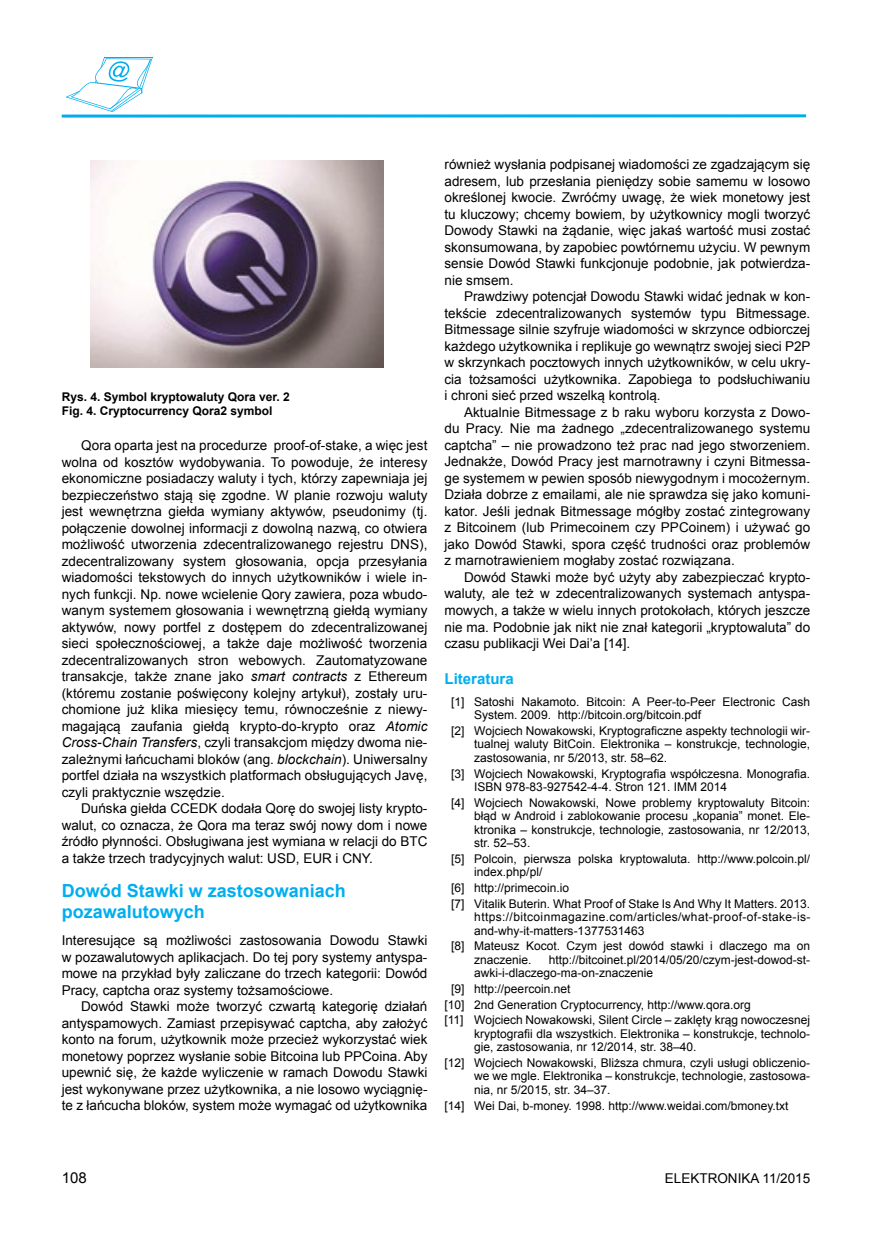
<style>
.page{position:relative;width:872px;height:1234px;background:#fff}
.page>*{position:absolute;margin:0;border:0;box-sizing:border-box;transform-origin:0 0}
.t1{font:700 18px/21px "Arial";color:#00aeef}
.t2{font:700 15px "Arial";color:#00aeef}
.t3{font:15px "Arial";color:#000}
.t4{font:13.5px/16.5px "Arial";color:#000;text-align:justify}
.t5{font:12px/13.5px "Arial";color:#000}
.t6{font:12px/13.5px "Arial";letter-spacing:.03em;color:#000}
.t7{font:700 12px/13.5px "Arial";color:#000}
.s1{font-style:italic}
</style>
<div class="page">
<svg style="left:66px;top:57px;width:87px;height:55px"></svg>
<hr style="left:62px;top:114px;width:744px;height:3px;background:#00aeef">
<img style="left:90px;top:161px;width:293px;height:206px">
<p class="t7" style="left:62px;top:390px;width:230px">Rys. 4. Symbol kryptowaluty Qora ver. 2<br>Fig. 4. Cryptocurrency Qora2 symbol</p>
<p class="t4" style="left:62px;top:437px;width:367px;text-indent:20px">Qora oparta jest na procedurze proof-of-stake, a więc jest wolna od kosztów wydobywania. To powoduje, że interesy ekonomiczne posiadaczy waluty i tych, którzy zapewniaja jej bezpieczeństwo stają się zgodne. W planie rozwoju waluty jest wewnętrzna giełda wymiany aktywów, pseudonimy (tj. połączenie dowolnej informacji z dowolną nazwą, co otwiera możliwość utworzenia zdecentralizowanego rejestru DNS), zdecentralizowany system głosowania, opcja przesyłania wiadomości tekstowych do innych użytkowników i wiele in&shy;nych funkcji. Np. nowe wcielenie Qory zawiera, poza wbudo&shy;wanym systemem głosowania i wewnętrzną giełdą wymiany aktywów, nowy portfel z dostępem do zdecentralizowanej sieci społecznościowej, a także daje możliwość tworzenia zdecentralizowanych stron webowych. Zautomatyzowane transakcje, także znane jako <span class="s1">smart contracts</span> z Ethereum (któremu zostanie poświęcony kolejny artykuł), zostały uru&shy;chomione już klika miesięcy temu, równocześnie z niewy&shy;magającą zaufania giełdą krypto-do-krypto oraz <span class="s1">Atomic Cross-Chain Transfers</span>, czyli transakcjom między dwoma nie&shy;zależnymi łańcuchami bloków (ang. <span class="s1">blockchain</span>). Uniwersalny portfel działa na wszystkich platformach obsługujących Javę, czyli praktycznie wszędzie.</p>
<p class="t4" style="left:62px;top:800px;width:367px;text-indent:19px">Duńska giełda CCEDK dodała Qorę do swojej listy krypto&shy;walut, co oznacza, że Qora ma teraz swój nowy dom i nowe źródło płynności. Obsługiwana jest wymiana w relacji do BTC a także trzech tradycyjnych walut: USD, EUR i CNY.</p>
<h1 class="t1" style="left:62px;top:880px;width:286px">Dowód Stawki w zastosowaniach pozawalutowych</h1>
<p class="t4" style="left:62px;top:932px;width:367px">Interesujące są możliwości zastosowania Dowodu Stawki w pozawalutowych aplikacjach. Do tej pory systemy antyspa&shy;mowe na przykład były zaliczane do trzech kategorii: Dowód Pracy, captcha oraz systemy tożsamościowe.</p>
<p class="t4" style="left:62px;top:998px;width:367px;text-indent:19px">Dowód Stawki może tworzyć czwartą kategorię działań antyspamowych. Zamiast przepisywać captcha, aby założyć konto na forum, użytkownik może przecież wykorzystać wiek monetowy poprzez wysłanie sobie Bitcoina lub PPCoina. Aby upewnić się, że każde wyliczenie w ramach Dowodu Stawki jest wykonywane przez użytkownika, a nie losowo wyciągnię&shy;te z łańcucha bloków, system może wymagać od użytkownika</p>
<p class="t4" style="left:444px;top:156px;width:367px">również wysłania podpisanej wiadomości ze zgadzającym się adresem, lub przesłania pieniędzy sobie samemu w losowo określonej kwocie. Zwróćmy uwagę, że wiek monetowy jest tu kluczowy; chcemy bowiem, by użytkownicy mogli tworzyć Dowody Stawki na żądanie, więc jakaś wartość musi zostać skonsumowana, by zapobiec powtórnemu użyciu. W pewnym sensie Dowód Stawki funkcjonuje podobnie, jak potwierdza&shy;nie smsem.</p>
<p class="t4" style="left:444px;top:288px;width:367px;text-indent:19px">Prawdziwy potencjał Dowodu Stawki widać jednak w kon&shy;tekście zdecentralizowanych systemów typu Bitmessage.<br>Bitmessage silnie szyfruje wiadomości w skrzynce odbiorczej każdego użytkownika i replikuje go wewnątrz swojej sieci P2P w skrzynkach pocztowych innych użytkowników, w celu ukry&shy;cia tożsamości użytkownika. Zapobiega to podsłuchiwaniu i chroni sieć przed wszelką kontrolą.</p>
<p class="t4" style="left:444px;top:404px;width:367px;text-indent:20px">Aktualnie Bitmessage z b raku wyboru korzysta z Dowo&shy;du Pracy. Nie ma żadnego „zdecentralizowanego systemu captcha” – nie prowadzono też prac nad jego stworzeniem.<br>Jednakże, Dowód Pracy jest marnotrawny i czyni Bitmessa&shy;ge systemem w pewien sposób niewygodnym i mocożernym.<br>Działa dobrze z emailami, ale nie sprawdza się jako komuni&shy;kator. Jeśli jednak Bitmessage mógłby zostać zintegrowany z Bitcoinem (lub Primecoinem czy PPCoinem) i używać go jako Dowód Stawki, spora część trudności oraz problemów z marnotrawieniem mogłaby zostać rozwiązana.</p>
<p class="t4" style="left:444px;top:569px;width:367px;text-indent:19px">Dowód Stawki może być użyty aby zabezpieczać krypto&shy;waluty, ale też w zdecentralizowanych systemach antyspa&shy;mowych, a także w wielu innych protokołach, których jeszcze nie ma. Podobnie jak nikt nie znał kategorii „kryptowaluta” do czasu publikacji Wei Dai’a [14].</p>
<p class="t2" style="left:444px;top:668px;width:71px">Literatura</p>
<p class="t5" style="left:474px;top:694px;width:337px;text-indent:-23px">[1] Satoshi Nakamoto. Bitcoin: A Peer-to-Peer Electronic Cash<br>System. 2009. http://bitcoin.org/bitcoin.pdf</p>
<p class="t5" style="left:474px;top:724px;width:337px;text-align:justify;text-indent:-23px">[2] Wojciech Nowakowski, Kryptograficzne aspekty technologii wir&shy;tualnej waluty BitCoin. Elektronika – konstrukcje, technologie, zastosowania, nr 5/2013, str. 58–62.</p>
<p class="t5" style="left:474px;top:766px;width:337px;text-indent:-23px">[3] Wojciech Nowakowski, Kryptografia współczesna. Monografia.<br>ISBN 978-83-927542-4-4. Stron 121. IMM 2014</p>
<p class="t5" style="left:474px;top:795px;width:337px;text-align:justify;text-indent:-23px">[4] Wojciech Nowakowski, Nowe problemy kryptowaluty Bitcoin: błąd w Android i zablokowanie procesu „kopania” monet. Ele&shy;ktronika – konstrukcje, technologie, zastosowania, nr 12/2013, str. 52–53.</p>
<p class="t5" style="left:474px;top:851px;width:337px;text-indent:-23px">[5] Polcoin, pierwsza polska kryptowaluta. http://www.polcoin.pl/ index.php/pl/</p>
<p class="t5" style="left:451px;top:880px;width:360px;line-height:15.6px">[6] http://primecoin.io<br>[7] Vitalik Buterin. What Proof of Stake Is And Why It Matters. 2013.</p>
<p class="t6" style="left:474px;top:910px;width:338px">https://bitcoinmagazine.com/articles/what-proof-of-stake-is&shy;and-why-it-matters-1377531463</p>
<p class="t5" style="left:474px;top:939px;width:337px;text-indent:-23px">[8] Mateusz Kocot. Czym jest dowód stawki i dlaczego ma on znaczenie.</p>
<p class="t5" style="left:474px;top:952px;width:337px;text-indent:74px">http://bitcoinet.pl/2014/05/20/czym-jest-dowod-st&shy;awki-i-dlaczego-ma-on-znaczenie</p>
<p class="t5" style="left:444px;top:980px;width:367px;line-height:15.6px;text-indent:7px">[9] http://peercoin.net<br>[10] 2nd Generation Cryptocurrency, http://www.qora.org<br>[11] Wojciech Nowakowski, Silent Circle – zaklęty krąg nowoczesnej</p>
<p class="t5" style="left:474px;top:1026px;width:337px">kryptografii dla wszystkich. Elektronika – konstrukcje, technolo&shy;gie, zastosowania, nr 12/2014, str. 38–40.</p>
<p class="t5" style="left:474px;top:1055px;width:337px;text-align:justify;text-indent:-30px">[12] Wojciech Nowakowski, Bliższa chmura, czyli usługi obliczenio&shy;we we mgle. Elektronika – konstrukcje, technologie, zastosowa&shy;nia, nr 5/2015, str. 34–37.</p>
<p class="t5" style="left:444px;top:1098px;width:345px">[14] Wei Dai, b-money. 1998. http://www.weidai.com/bmoney.txt</p>
<p class="t3" style="left:62px;top:1167px;width:27px">108</p>
<p class="t4" style="left:665px;top:1169px;width:147px">Elektronika 11/2015</p>
</div>
